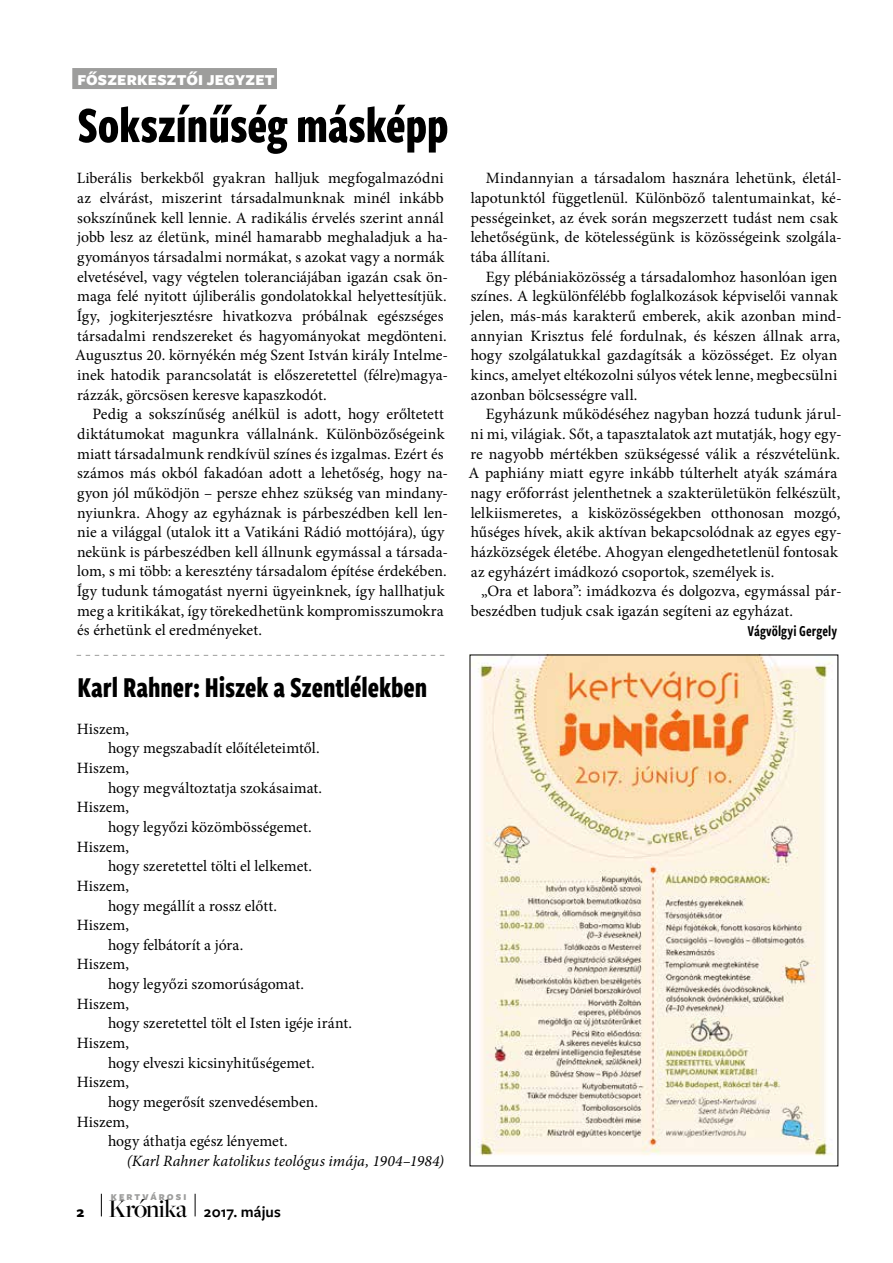
<style>
.page{position:relative;width:893px;height:1263px;background:#fff}
.page>*{position:absolute;margin:0;border:0;box-sizing:border-box;transform-origin:0 0}
.t1{font:700 52.5px "Freight Sans Cmp Pro";letter-spacing:-.005em;color:#000}
.t2{font:700 30px "Freight Sans Cmp Pro";color:#000}
.t3{font:500 26.4px "Freight Big Pro";letter-spacing:-.03em;color:#000}
.t4{font:15.75px/19.6px "Minion Pro";letter-spacing:.005em;color:#000}
.t5{font:italic 15.75px "Minion Pro";color:#000}
.t6{font:900 15.75px "Freight Sans Pro";letter-spacing:.01em;color:#fff}
.t7{font:15.75px "Freight Sans Cmp Pro Semi";letter-spacing:.005em;color:#000}
.t8{font:600 15.75px "Freight Sans Pro";letter-spacing:.005em;color:#000}
.t9{font:700 15.75px "Freight Sans Pro";color:#000}
.t10{font:900 9.3px "Freight Sans Pro";letter-spacing:.22em;color:#9d9d9c}
</style>
<div class="page">
<svg style="left:101px;top:1194px;width:1px;height:22px"></svg>
<svg style="left:195px;top:1194px;width:1px;height:22px"></svg>
<div style="left:72px;top:68px;width:205px;height:21px;background:#9d9d9c"></div>
<svg style="left:77px;top:655px;width:367px;height:1px"></svg>
<img style="left:472px;top:657px;width:361px;height:499px">
<p class="t6" style="left:77px;top:69px;width:199px">FŐSZERKESZTŐI JEGYZET</p>
<h1 class="t1" style="left:77px;top:89px;width:373px">Sokszínűség másképp</h1>
<p class="t4" style="left:75px;top:169px;width:375px">Liberális berkekből gyakran halljuk megfogalmazódni az elvárást, miszerint társadalmunknak minél inkább sokszínűnek kell lennie. A radikális érvelés szerint annál jobb lesz az életünk, minél hamarabb meghaladjuk a ha&shy;gyományos társadalmi normákat, s azokat vagy a normák elvetésével, vagy végtelen toleranciájában igazán csak ön&shy;maga felé nyitott újliberális gondolatokkal helyettesítjük.<br>Így, jogkiterjesztésre hivatkozva próbálnak egészséges társadalmi rendszereket és hagyományokat megdönteni.<br>Augusztus 20. környékén még Szent István király Intelme&shy;inek hatodik parancsolatát is előszeretettel (félre)magya&shy;rázzák, görcsösen keresve kapaszkodót.</p>
<p class="t4" style="left:77px;top:404px;width:373px;text-indent:16px">Pedig a sokszínűség anélkül is adott, hogy erőltetett diktátumokat magunkra vállalnánk. Különbözőségeink miatt társadalmunk rendkívül színes és izgalmas. Ezért és számos más okból fakadóan adott a lehetőség, hogy na&shy;gyon jól működjön – persze ehhez szükség van mindan - nyiunkra. Ahogy az egyháznak is párbeszédben kell len&shy;nie a világgal (utalok itt a Vatikáni Rádió mottójára), úgy nekünk is párbeszédben kell állnunk egymással a társada&shy;lom, s mi több: a keresztény társadalom építése érdekében.<br>Így tudunk támogatást nyerni ügyeinknek, így hallhatjuk meg a kritikákat, így törekedhetünk kompromisszumokra és érhetünk el eredményeket.</p>
<h2 class="t2" style="left:78px;top:667px;width:351px">Karl Rahner: Hiszek a Szentlélekben</h2>
<p class="t4" style="left:77px;top:719px;width:54px">Hiszem,</p>
<p class="t4" style="left:108px;top:738px;width:213px">hogy megszabadít előítéleteimtől.</p>
<p class="t4" style="left:77px;top:758px;width:54px">Hiszem,</p>
<p class="t4" style="left:108px;top:778px;width:216px">hogy megváltoztatja szokásaimat.</p>
<p class="t4" style="left:77px;top:797px;width:54px">Hiszem,</p>
<p class="t4" style="left:108px;top:817px;width:205px">hogy legyőzi közömbösségemet.</p>
<p class="t4" style="left:77px;top:837px;width:54px">Hiszem,</p>
<p class="t4" style="left:108px;top:856px;width:206px">hogy szeretettel tölti el lelkemet.</p>
<p class="t4" style="left:77px;top:876px;width:54px">Hiszem,</p>
<p class="t4" style="left:108px;top:896px;width:171px">hogy megállít a rossz előtt.</p>
<p class="t4" style="left:77px;top:915px;width:54px">Hiszem,</p>
<p class="t4" style="left:108px;top:935px;width:137px">hogy felbátorít a jóra.</p>
<p class="t4" style="left:77px;top:955px;width:54px">Hiszem,</p>
<p class="t4" style="left:108px;top:974px;width:197px">hogy legyőzi szomorúságomat.</p>
<p class="t4" style="left:77px;top:994px;width:54px">Hiszem,</p>
<p class="t4" style="left:108px;top:1014px;width:245px">hogy szeretettel tölt el Isten igéje iránt.</p>
<p class="t4" style="left:77px;top:1033px;width:54px">Hiszem,</p>
<p class="t4" style="left:108px;top:1053px;width:208px">hogy elveszi kicsinyhitűségemet.</p>
<p class="t4" style="left:77px;top:1073px;width:54px">Hiszem,</p>
<p class="t4" style="left:108px;top:1092px;width:211px">hogy megerősít szenvedésemben.</p>
<p class="t4" style="left:77px;top:1112px;width:54px">Hiszem,</p>
<p class="t4" style="left:108px;top:1131px;width:181px">hogy áthatja egész lényemet.</p>
<p class="t5" style="left:127px;top:1150px;width:319px">(Karl Rahner katolikus teológus imája, 1904–1984)</p>
<p class="t10" style="left:111px;top:1190px;width:77px">KERTVÁROSI</p>
<h3 class="t3" style="left:108px;top:1191px;width:80px">Krónika</h3>
<p class="t9" style="left:77px;top:1200px;width:9px">2</p>
<p class="t8" style="left:204px;top:1201px;width:78px">2017. május</p>
<p class="t4" style="left:470px;top:169px;width:373px;text-indent:15px">Mindannyian a társadalom hasznára lehetünk, életál&shy;lapotunktól függetlenül. Különböző talentumainkat, ké&shy;pességeinket, az évek során megszerzett tudást nem csak lehetőségünk, de kötelességünk is közösségeink szolgála&shy;tába állítani.</p>
<p class="t4" style="left:470px;top:267px;width:373px;text-indent:15px">Egy plébániaközösség a társadalomhoz hasonlóan igen színes. A legkülönfélébb foglalkozások képviselői vannak jelen, más-más karakterű emberek, akik azonban mind&shy;annyian Krisztus felé fordulnak, és készen állnak arra, hogy szolgálatukkal gazdagítsák a közösséget. Ez olyan kincs, amelyet eltékozolni súlyos vétek lenne, megbecsülni azonban bölcsességre vall.</p>
<p class="t4" style="left:469px;top:405px;width:375px;text-indent:17px">Egyházunk működéséhez nagyban hozzá tudunk járul&shy;ni mi, világiak. Sőt, a tapasztalatok azt mutatják, hogy egy&shy;re nagyobb mértékben szükségessé válik a részvételünk.<br>A paphiány miatt egyre inkább túlterhelt atyák számára nagy erőforrást jelenthetnek a szakterületükön felkészült, lelkiismeretes, a kisközösségekben otthonosan mozgó, hűséges hívek, akik aktívan bekapcsolódnak az egyes egy&shy;házközségek életébe. Ahogyan elengedhetetlenül fontosak az egyházért imádkozó csoportok, személyek is.</p>
<p class="t4" style="left:471px;top:581px;width:372px;text-indent:10px">„Ora et labora”: imádkozva és dolgozva, egymással pár&shy;beszédben tudjuk csak igazán segíteni az egyházat.</p>
<p class="t7" style="left:747px;top:620px;width:91px">Vágvölgyi Gergely</p>
</div>
